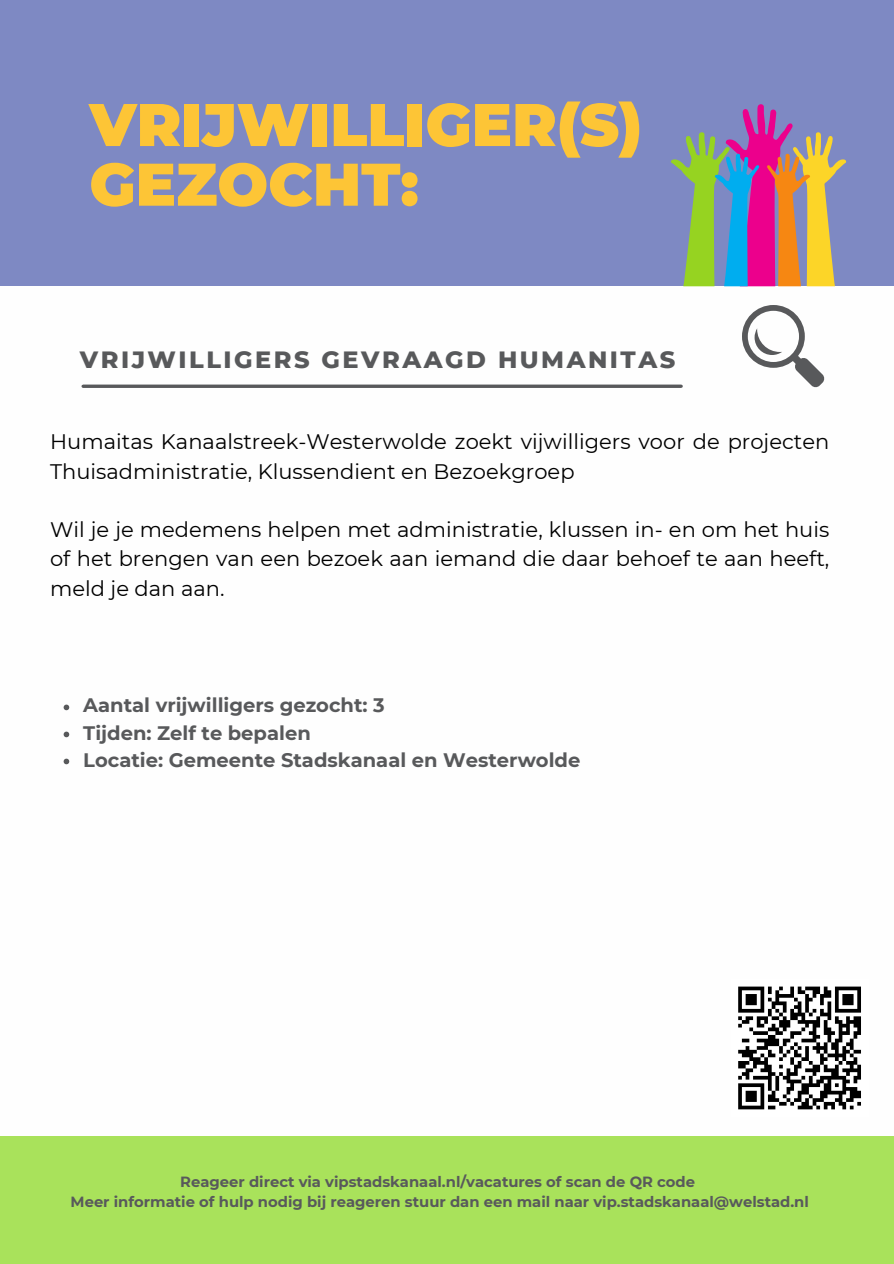
<style>
.page{position:relative;width:894px;height:1264px;background:#fff}
.page>*{position:absolute;margin:0;border:0;box-sizing:border-box;transform-origin:0 0}
.t1{font:900 60px/59.7px "Montserrat";color:#fdc536}
.t2{font:800 24px "Montserrat";letter-spacing:.105em;color:#58595b}
.t3{font:21px/29.2px "Montserrat";color:#000}
.t4{font:700 19.5px "Montserrat";color:#58595b}
.t5{font:700 14.7px "Montserrat";color:#58595b}
</style>
<div class="page">
<div style="left:0;top:0;width:893px;height:1263px;background:#7e89c3"></div>
<div style="left:0;top:287px;width:893px;height:864px;background:#fefefe"></div>
<div style="left:0;top:1136px;width:893px;height:127px;background:#a9e25b"></div>
<svg style="left:83px;top:384px;width:598px;height:4px;background:#717274"></svg>
<svg style="left:742px;top:305px;width:82px;height:83px"></svg>
<svg style="left:671px;top:104px;width:175px;height:182px"></svg>
<svg style="left:64px;top:704px;width:5px;height:6px"></svg>
<svg style="left:64px;top:731px;width:5px;height:6px"></svg>
<svg style="left:64px;top:758px;width:5px;height:6px"></svg>
<svg style="left:738px;top:986px;width:123px;height:124px"></svg>
<h1 class="t1" style="left:89px;top:95px;width:554px">VRIJWILLIGER(S)<br>GEZOCHT:</h1>
<p class="t2" style="left:80px;top:345px;width:596px">VRIJWILLIGERS GEVRAAGD HUMANITAS</p>
<p class="t3" style="left:50px;top:427px;width:780px">Humaitas Kanaalstreek-Westerwolde zoekt vijwilligers voor de projecten<br>Thuisadministratie, Klussendient en Bezoekgroep</p>
<h2 class="t3" style="left:50px;top:515px;width:780px;text-align:justify">Wil je je medemens helpen met administratie, klussen in- en om het huis of het brengen van een bezoek aan iemand die daar behoef te aan heeft, meld je dan aan.</h2>
<p class="t4" style="left:83px;top:693px;width:303px">Aantal vrijwilligers gezocht: 3</p>
<h3 class="t4" style="left:83px;top:720px;width:229px">Tijden: Zelf te bepalen</h3>
<h3 class="t4" style="left:83px;top:747px;width:498px">Locatie: Gemeente Stadskanaal en Westerwolde</h3>
<p class="t5" style="left:180px;top:1173px;width:516px">Reageer direct via vipstadskanaal.nl/vacatures of scan de QR code</p>
<p class="t5" style="left:71px;top:1193px;width:739px">Meer informatie of hulp nodig bij reageren stuur dan een mail naar vip.stadskanaal@welstad.nl</p>
</div>
